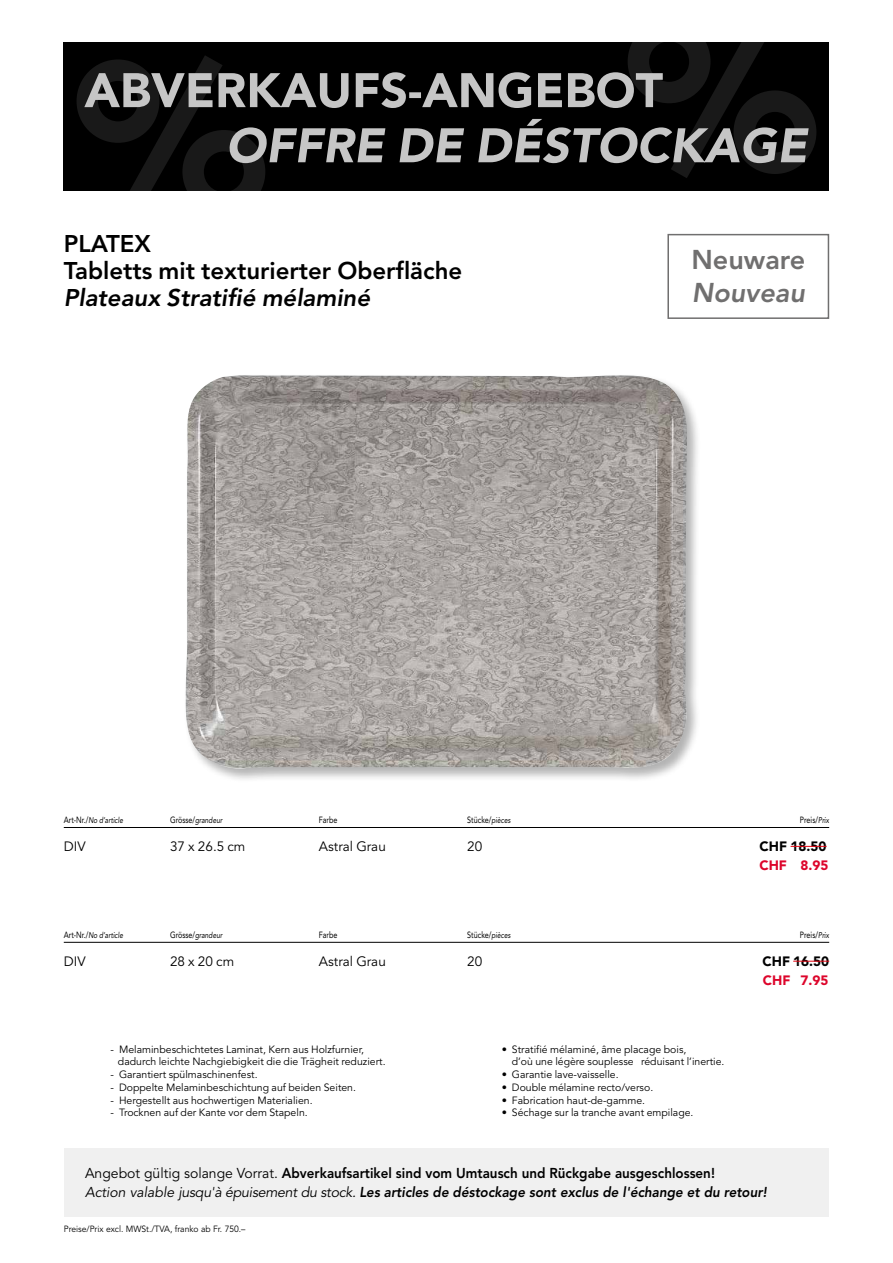
<style>
.page{position:relative;width:893px;height:1263px;background:#fff}
.page>*{position:absolute;margin:0;border:0;box-sizing:border-box;transform-origin:0 0}
.t1{font:800 27px "Avenir LT Std";color:#706f6f}
.t2{font:italic 800 27px "Avenir LT Std";color:#706f6f}
.t3{font:800 24px/27px "Avenir LT Std";color:#000}
.t4{font:italic 800 24px "Avenir LT Std";color:#000}
.t5{font:800 14.25px/19.5px "Avenir LT Std";color:#000;scale:.94 1}
.t6{font:13.5px "Avenir LT Std";color:#000}
.t7{font:900 13.5px "Avenir LT Std";color:#000}
.t8{font:900 13.5px "Avenir LT Std";color:#dd052b}
.t9{font:10.5px/12.8px "Avenir LT Std";color:#000}
.t10{font:9px "Avenir LT Std";color:#000;scale:.8 1}
.t11{font:9px "Avenir LT Std";color:#000;scale:.95 1}
.t12{font:italic 8.25px "Avenir LT Std";color:#000;scale:.8 1}
.s1{font-style:normal;font-size:9px}
.s2{font-style:italic;font-size:8.25px}
.s3{font-weight:400}
.s4{font-weight:400;font-style:italic}
.s5{font-style:italic}
</style>
<div class="page">
<div style="left:64px;top:43px;width:765px;height:148px;background:#000"></div>
<svg style="left:77px;top:42px;width:739px;height:149px"></svg>
<div style="left:64px;top:1148px;width:765px;height:68px;background:#f0f0f0"></div>
<div style="left:183px;top:373px;width:518px;height:410px;background:#000;opacity:.3"></div>
<img style="left:183px;top:375px;width:508px;height:396px">
<hr style="left:64px;top:827px;width:765px;height:1px;background:#000">
<hr style="left:791px;top:846px;width:35px;height:1px;background:#e30613">
<hr style="left:64px;top:942px;width:765px;height:1px;background:#000">
<hr style="left:793px;top:961px;width:36px;height:1px;background:#e30613">
<div style="left:667px;top:234px;width:162px;height:85px;border:2px solid #706f6f"></div>
<h2 class="t3" style="left:64px;top:230px;width:400px">PLATEX<br>Tabletts mit texturierter Oberfläche</h2>
<h2 class="t4" style="left:64px;top:283px;width:308px">Plateaux Stratifié mélaminé</h2>
<h1 class="t1" style="left:691px;top:243px;width:115px">Neuware</h1>
<h1 class="t2" style="left:692px;top:276px;width:114px">Nouveau</h1>
<p class="t12" style="left:64px;top:815px;width:76px"><span class="s1">Art-Nr./</span>No d’article</p>
<p class="t12" style="left:170px;top:815px;width:67px"><span class="s1">Grösse/</span>grandeur</p>
<p class="t10" style="left:319px;top:814px;width:25px">Farbe</p>
<p class="t10" style="left:467px;top:814px;width:56px">Stücke/<span class="s2">pièces</span></p>
<p class="t10" style="left:800px;top:814px;width:38px">Preis/<span class="s2">Prix</span></p>
<p class="t6" style="left:64px;top:838px;width:23px">DIV</p>
<p class="t6" style="left:170px;top:838px;width:77px">37 x 26.5 cm</p>
<p class="t6" style="left:319px;top:838px;width:68px">Astral Grau</p>
<p class="t6" style="left:467px;top:838px;width:17px">20</p>
<p class="t7" style="left:760px;top:838px;width:68px">CHF 18.50</p>
<p class="t8" style="left:759px;top:857px;width:71px">CHF 8.95</p>
<p class="t12" style="left:64px;top:930px;width:76px"><span class="s1">Art-Nr./</span>No d’article</p>
<p class="t12" style="left:170px;top:930px;width:67px"><span class="s1">Grösse/</span>grandeur</p>
<p class="t10" style="left:319px;top:929px;width:25px">Farbe</p>
<p class="t10" style="left:467px;top:929px;width:56px">Stücke/<span class="s2">pièces</span></p>
<p class="t10" style="left:800px;top:929px;width:38px">Preis/<span class="s2">Prix</span></p>
<p class="t6" style="left:64px;top:953px;width:23px">DIV</p>
<p class="t6" style="left:170px;top:953px;width:66px">28 x 20 cm</p>
<p class="t6" style="left:319px;top:953px;width:68px">Astral Grau</p>
<p class="t6" style="left:467px;top:953px;width:17px">20</p>
<p class="t7" style="left:762px;top:953px;width:68px">CHF 16.50</p>
<p class="t8" style="left:763px;top:972px;width:67px">CHF 7.95</p>
<p class="t9" style="left:118px;top:1043px;width:269px;text-indent:-7px">- Melaminbeschichtetes Laminat, Kern aus Holzfurnier, dadurch leichte Nachgiebigkeit die die Trägheit reduziert.</p>
<p class="t9" style="left:111px;top:1068px;width:149px">- Garantiert spülmaschinenfest.</p>
<p class="t9" style="left:111px;top:1081px;width:247px">- Doppelte Melaminbeschichtung auf beiden Seiten.</p>
<p class="t9" style="left:111px;top:1094px;width:204px">- Hergestellt aus hochwertigen Materialien.</p>
<p class="t9" style="left:111px;top:1106px;width:199px">- Trocknen auf der Kante vor dem Stapeln.</p>
<p class="t9" style="left:512px;top:1043px;width:214px;text-indent:-10px">• Stratifié mélaminé, âme placage bois,<br>d’où une légère souplesse réduisant l’inertie.</p>
<p class="t9" style="left:502px;top:1068px;width:118px">• Garantie lave-vaisselle.</p>
<p class="t9" style="left:502px;top:1081px;width:153px">• Double mélamine recto/verso.</p>
<p class="t9" style="left:502px;top:1094px;width:145px">• Fabrication haut-de-gamme.</p>
<p class="t9" style="left:502px;top:1106px;width:193px">• Séchage sur la tranche avant empilage.</p>
<h3 class="t5" style="left:85px;top:1163px;width:727px"><span class="s3">Angebot gültig solange Vorrat.</span> Abverkaufsartikel sind vom Umtausch und Rückgabe ausgeschlossen!<br><span class="s4">Action valable jusqu'à épuisement du stock.</span> <span class="s5">Les articles de déstockage sont exclus de l'échange et du retour!</span></h3>
<p class="t11" style="left:64px;top:1223px;width:193px">Preise/Prix excl. MWSt./TVA, franko ab Fr. 750.–</p>
</div>
